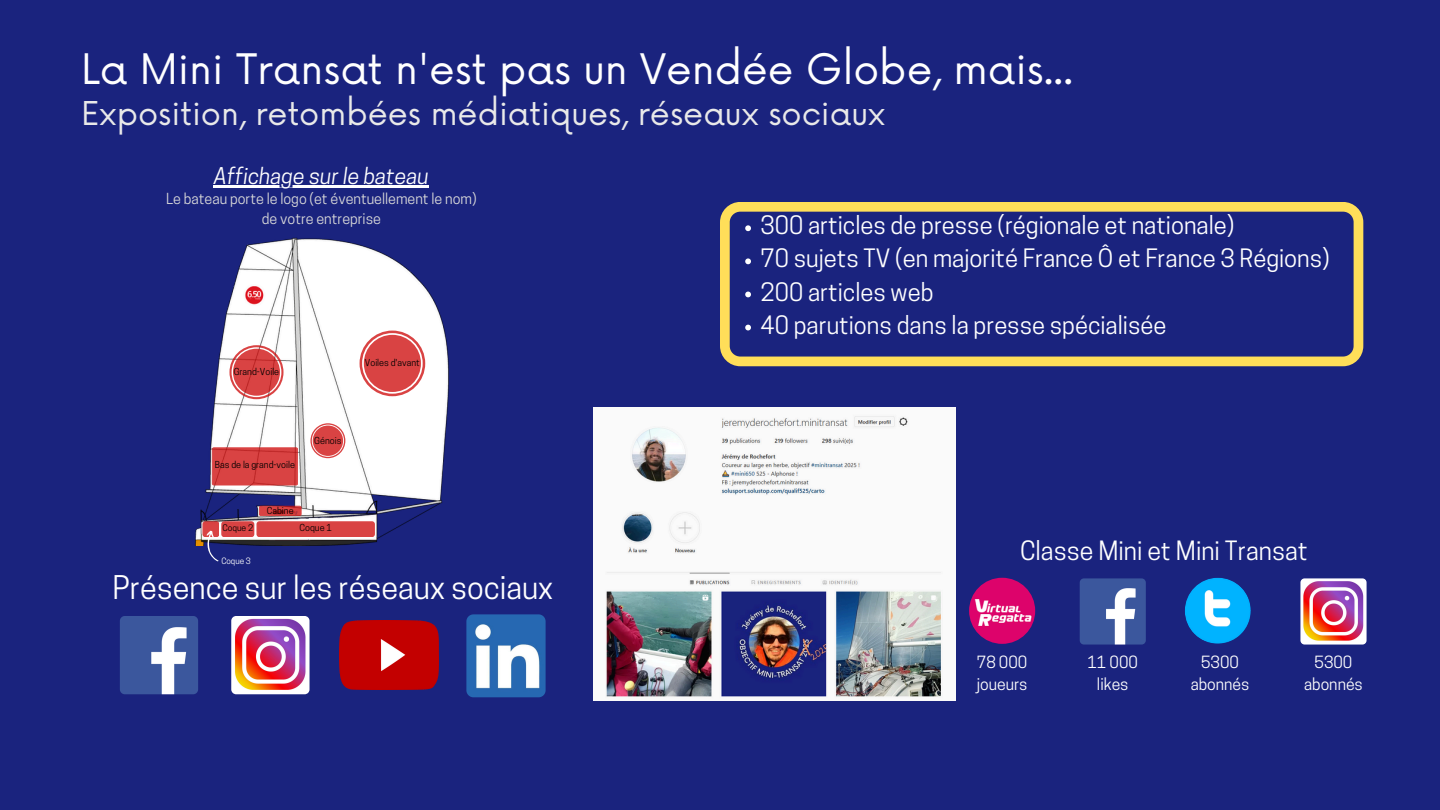
<style>
.page{position:relative;width:1440px;height:810px;background:#1a237e}
.page>*{position:absolute;margin:0;border:0;box-sizing:border-box;transform-origin:0 0}
.t1{font:41px "Now";color:#fff}
.t2{font:32px "Now";color:#e9e9e9}
.t3{font:30.7px "Cooper Hewitt";color:#fff}
.t4{font:25px "Cooper Hewitt";color:#fff}
.t5{font:23.8px "Cooper Hewitt";color:#fff}
.t6{font:italic 21.5px "Cooper Hewitt";color:#fff}
.t7{font:15.8px/21.9px "Cooper Hewitt";color:#fff;text-align:center}
.t8{font:14.3px/19.9px "Cooper Hewitt";color:#d9d9d9;text-align:center}
.t9{font:9.1px "Cooper Hewitt";color:#000}
.t10{font:8.6px "Cooper Hewitt";color:#000}
.t11{font:8.2px "Cooper Hewitt";color:#fff}
</style>
<div class="page">
<img style="left:969px;top:578px;width:66px;height:66px;border-radius:50%">
<img style="left:1080px;top:578px;width:66px;height:67px;border-radius:4px">
<img style="left:1185px;top:578px;width:66px;height:66px;border-radius:50%">
<img style="left:1300px;top:578px;width:67px;height:67px;border-radius:4px">
<img style="left:120px;top:616px;width:78px;height:78px;border-radius:5px">
<img style="left:340px;top:621px;width:99px;height:69px">
<img style="left:231px;top:616px;width:79px;height:78px;border-radius:5px">
<img style="left:594px;top:408px;width:361px;height:293px">
<svg style="left:720px;top:202px;width:643px;height:164px"></svg>
<svg style="left:745px;top:225px;width:6px;height:6px"></svg>
<svg style="left:745px;top:258px;width:6px;height:6px"></svg>
<svg style="left:745px;top:292px;width:6px;height:5px"></svg>
<svg style="left:745px;top:325px;width:6px;height:5px"></svg>
<hr style="left:214px;top:185px;width:215px;height:2px;background:#fff">
<img style="left:195px;top:237px;width:254px;height:309px">
<svg style="left:360px;top:331px;width:65px;height:65px;background:#f3c4c4"></svg>
<div style="left:364px;top:335px;width:57px;height:57px;background:#d94343;border-radius:50%"></div>
<svg style="left:310px;top:423px;width:35px;height:35px"></svg>
<div style="left:313px;top:426px;width:30px;height:30px;background:#d94343;border-radius:50%"></div>
<svg style="left:212px;top:447px;width:86px;height:39px;background:#d74444"></svg>
<svg style="left:229px;top:345px;width:54px;height:54px"></svg>
<svg style="left:233px;top:349px;width:47px;height:47px;background:#d74343"></svg>
<svg style="left:202px;top:506px;width:173px;height:56px"></svg>
<svg style="left:466px;top:614px;width:80px;height:84px;background:#6692c6"></svg>
<p class="t1" style="left:81px;top:46px;width:994px">La Mini Transat n'est pas un Vendée Globe, mais...</p>
<p class="t2" style="left:81px;top:95px;width:806px">Exposition, retombées médiatiques, réseaux sociaux</p>
<p class="t6" style="left:214px;top:168px;width:217px">Affichage sur le bateau</p>
<p class="t8" style="left:166px;top:190px;width:312px">Le bateau porte le logo (et éventuellement le nom) de votre entreprise</p>
<p class="t9" style="left:234px;top:368px;width:47px">Grand-Voile</p>
<p class="t9" style="left:365px;top:360px;width:57px">Voiles d'avant</p>
<p class="t9" style="left:215px;top:461px;width:82px">Bas de la grand-voile</p>
<p class="t9" style="left:267px;top:507px;width:28px">Cabine</p>
<p class="t9" style="left:314px;top:437px;width:29px">Génois</p>
<p class="t10" style="left:222px;top:524px;width:32px">Coque 2</p>
<p class="t11" style="left:221px;top:557px;width:31px">Coque 3</p>
<p class="t9" style="left:300px;top:524px;width:34px">Coque 1</p>
<p class="t3" style="left:112px;top:576px;width:442px">Présence sur les réseaux sociaux</p>
<p class="t5" style="left:760px;top:216px;width:476px">300 articles de presse (régionale et nationale)</p>
<p class="t5" style="left:760px;top:250px;width:571px">70 sujets TV (en majorité France Ô et France 3 Régions)</p>
<p class="t5" style="left:760px;top:283px;width:174px">200 articles web</p>
<p class="t5" style="left:760px;top:316px;width:407px">40 parutions dans la presse spécialisée</p>
<p class="t4" style="left:1020px;top:541px;width:289px">Classe Mini et Mini Transat</p>
<p class="t7" style="left:977px;top:653px;width:52px;text-align:left">78 000 joueurs</p>
<p class="t7" style="left:1087px;top:654px;width:52px">11 000 likes</p>
<h4 class="t7" style="left:1191px;top:653px;width:60px">5300 abonnés</h4>
<p class="t7" style="left:1304px;top:654px;width:60px">5300 abonnés</p>
</div>
